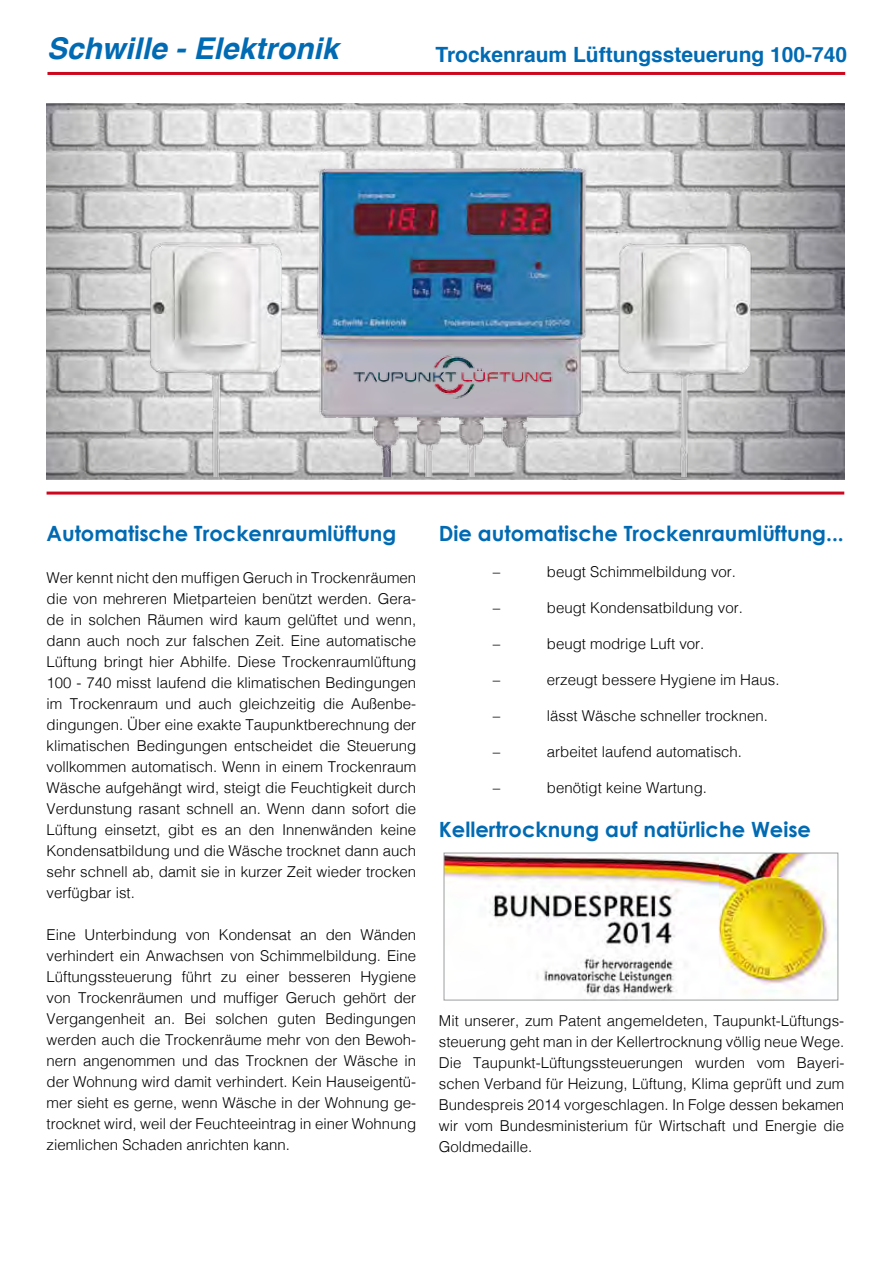
<style>
.page{position:relative;width:893px;height:1263px;background:#fff}
.page>*{position:absolute;margin:0;border:0;box-sizing:border-box;transform-origin:0 0}
.t1{font:italic 700 30px "Helvetica";color:#006ab3}
.t2{font:700 21px "Century Gothic";color:#006ab3}
.t3{font:700 21px "Helvetica";color:#006ab3}
.t4{font:300 15px/21px "Helvetica";color:#000;text-align:justify}
</style>
<div class="page">
<hr style="left:47px;top:72px;width:798px;height:3px;background:#cd071e">
<hr style="left:47px;top:492px;width:797px;height:3px;background:#cd071e">
<img style="left:47px;top:103px;width:797px;height:377px">
<img style="left:446px;top:855px;width:388px;height:143px">
<div style="left:444px;top:853px;width:394px;height:147px;border:1px solid #9c9e9f"></div>
<img style="left:136px;top:143px;width:638px;height:333px">
<img style="left:351px;top:350px;width:208px;height:51px">
<h1 class="t1" style="left:47px;top:23px;width:293px">Schwille - Elektronik</h1>
<h2 class="t3" style="left:435px;top:38px;width:413px">Trockenraum Lüftungssteuerung 100-740</h2>
<h2 class="t2" style="left:47px;top:520px;width:351px">Automatische Trockenraumlüftung</h2>
<p class="t4" style="left:47px;top:566px;width:371px">Wer kennt nicht den muffigen Geruch in Trockenräumen die von mehreren Mietparteien benützt werden. Gera&shy;de in solchen Räumen wird kaum gelüftet und wenn, dann auch noch zur falschen Zeit. Eine automatische Lüftung bringt hier Abhilfe. Diese Trockenraumlüftung 100 - 740 misst laufend die klimatischen Bedingungen im Trockenraum und auch gleichzeitig die Außenbe&shy;dingungen. Über eine exakte Taupunktberechnung der klimatischen Bedingungen entscheidet die Steuerung vollkommen automatisch. Wenn in einem Trockenraum Wäsche aufgehängt wird, steigt die Feuchtigkeit durch Verdunstung rasant schnell an. Wenn dann sofort die Lüftung einsetzt, gibt es an den Innenwänden keine Kondensatbildung und die Wäsche trocknet dann auch sehr schnell ab, damit sie in kurzer Zeit wieder trocken verfügbar ist.</p>
<p class="t4" style="left:47px;top:923px;width:371px">Eine Unterbindung von Kondensat an den Wänden verhindert ein Anwachsen von Schimmelbildung. Eine Lüftungssteuerung führt zu einer besseren Hygiene von Trockenräumen und muffiger Geruch gehört der Vergangenheit an. Bei solchen guten Bedingungen werden auch die Trockenräume mehr von den Bewoh&shy;nern angenommen und das Trocknen der Wäsche in der Wohnung wird damit verhindert. Kein Hauseigentü&shy;mer sieht es gerne, wenn Wäsche in der Wohnung ge&shy;trocknet wird, weil der Feuchteeintrag in einer Wohnung ziemlichen Schaden anrichten kann.</p>
<h2 class="t2" style="left:439px;top:520px;width:406px">Die automatische Trockenraumlüftung...</h2>
<p class="t4" style="left:493px;top:560px;width:9px">–</p>
<p class="t4" style="left:547px;top:560px;width:191px">beugt Schimmelbildung vor.</p>
<p class="t4" style="left:493px;top:596px;width:9px">–</p>
<p class="t4" style="left:547px;top:596px;width:197px">beugt Kondensatbildung vor.</p>
<p class="t4" style="left:493px;top:632px;width:9px">–</p>
<p class="t4" style="left:547px;top:632px;width:159px">beugt modrige Luft vor.</p>
<p class="t4" style="left:493px;top:668px;width:9px">–</p>
<p class="t4" style="left:547px;top:668px;width:234px">erzeugt bessere Hygiene im Haus.</p>
<p class="t4" style="left:493px;top:704px;width:9px">–</p>
<p class="t4" style="left:547px;top:704px;width:222px">lässt Wäsche schneller trocknen.</p>
<p class="t4" style="left:493px;top:740px;width:9px">–</p>
<p class="t4" style="left:547px;top:740px;width:197px">arbeitet laufend automatisch.</p>
<p class="t4" style="left:493px;top:776px;width:9px">–</p>
<p class="t4" style="left:547px;top:776px;width:162px">benötigt keine Wartung.</p>
<h2 class="t2" style="left:439px;top:816px;width:374px">Kellertrocknung auf natürliche Weise</h2>
<p class="t4" style="left:439px;top:1009px;width:407px">Mit unserer, zum Patent angemeldeten, Taupunkt-Lüftungs&shy;steuerung geht man in der Kellertrocknung völlig neue Wege.<br>Die Taupunkt-Lüftungssteuerungen wurden vom Bayeri&shy;schen Verband für Heizung, Lüftung, Klima geprüft und zum Bundespreis 2014 vorgeschlagen. In Folge dessen bekamen wir vom Bundesministerium für Wirtschaft und Energie die Goldmedaille.</p>
</div>
